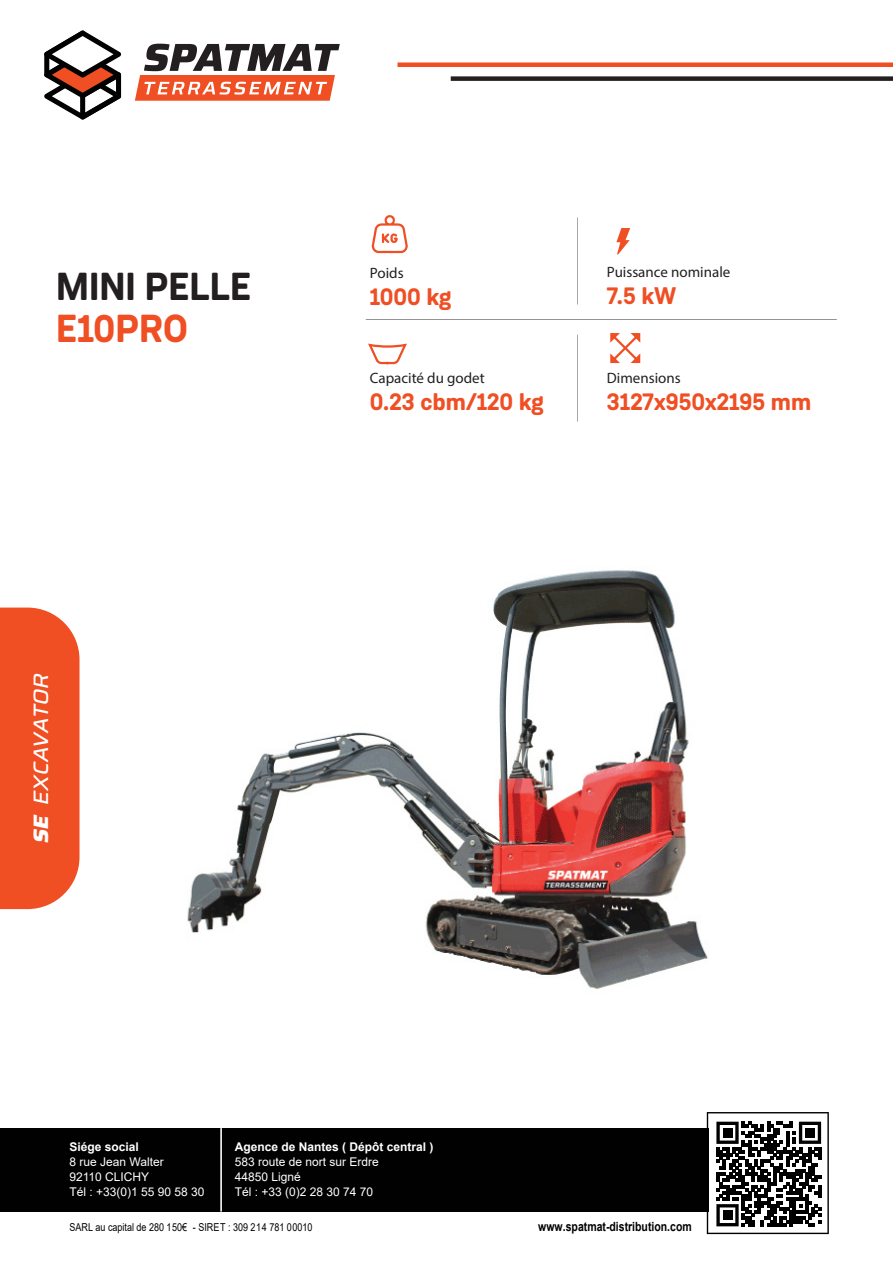
<style>
.page{position:relative;width:893px;height:1263px;background:#fff}
.page>*{position:absolute;margin:0;border:0;box-sizing:border-box;transform-origin:0 0}
.t1{font:700 39px "Weissenhof Grotesk";color:#231f20}
.t2{font:700 39px "Weissenhof Grotesk";color:#f04e23}
.t3{font:700 24px "Weissenhof Grotesk";color:#f04e23}
.t4{font:italic 500 20.85px "Saira Semi Expanded";color:#fff}
.t5{font:15px "Myriad Pro";color:#231f20}
.t6{font:700 12.75px "Arial";color:#010101;scale:.83 1}
.t7{font:12px/15px "Arial";color:#fff}
.t8{font:700 12px "Arial";color:#fff}
.t9{font:10.95px "Arial";color:#010101;scale:.83 1}
.s1{font-weight:800}
</style>
<div class="page">
<svg style="left:371px;top:215px;width:37px;height:38px"></svg>
<svg style="left:368px;top:343px;width:39px;height:22px"></svg>
<svg style="left:610px;top:333px;width:30px;height:30px"></svg>
<hr style="left:366px;top:319px;width:471px;height:1px;background:#231f20">
<hr style="left:577px;top:218px;width:1px;height:86px;background:#231f20">
<hr style="left:577px;top:335px;width:1px;height:87px;background:#231f20">
<div style="left:0;top:1128px;width:708px;height:83px;background:#010101"></div>
<hr style="left:220px;top:1128px;width:2px;height:83px;background:#fff">
<svg style="left:707px;top:1112px;width:122px;height:122px"></svg>
<svg style="left:616px;top:228px;width:14px;height:26px"></svg>
<div style="left:0;top:608px;width:80px;height:301px;background:#f04e23"></div>
<div style="left:398px;top:62px;width:495px;height:5px;background:#f04e23"></div>
<div style="left:453px;top:76px;width:440px;height:5px;background:#231f20"></div>
<img style="left:187px;top:570px;width:521px;height:419px">
<svg style="left:44px;top:30px;width:77px;height:89px"></svg>
<svg style="left:135px;top:44px;width:205px;height:57px"></svg>
<h1 class="t1" style="left:56px;top:262px;width:196px">MINI PELLE</h1>
<h1 class="t2" style="left:56px;top:304px;width:133px">E10PRO</h1>
<h3 class="t4" style="left:24px;top:843px;width:172px;rotate:-90deg"><span class="s1">SE</span> EXCAVATOR</h3>
<p class="t5" style="left:370px;top:263px;width:35px">Poids</p>
<h2 class="t3" style="left:370px;top:281px;width:83px">1000 kg</h2>
<p class="t5" style="left:370px;top:369px;width:116px">Capacité du godet</p>
<h2 class="t3" style="left:370px;top:387px;width:176px">0.23 cbm/120 kg</h2>
<p class="t5" style="left:607px;top:263px;width:125px">Puissance nominale</p>
<h2 class="t3" style="left:607px;top:281px;width:71px">7.5 kW</h2>
<p class="t5" style="left:607px;top:369px;width:75px">Dimensions</p>
<h2 class="t3" style="left:607px;top:387px;width:206px">3127x950x2195 mm</h2>
<p class="t8" style="left:69px;top:1138px;width:71px">Siége social</p>
<p class="t7" style="left:69px;top:1154px;width:137px">8 rue Jean Walter<br>92110 CLICHY<br>Tél : +33(0)1 55 90 58 30</p>
<p class="t8" style="left:235px;top:1138px;width:200px">Agence de Nantes ( Dépôt central )</p>
<p class="t7" style="left:235px;top:1154px;width:146px">583 route de nort sur Erdre<br>44850 Ligné<br>Tél : +33 (0)2 28 30 74 70</p>
<p class="t9" style="left:69px;top:1219px;width:294px">SARL au capital de 280 150€ - SIRET : 309 214 781 00010</p>
<p class="t6" style="left:538px;top:1217px;width:186px">www.spatmat-distribution.com</p>
</div>
